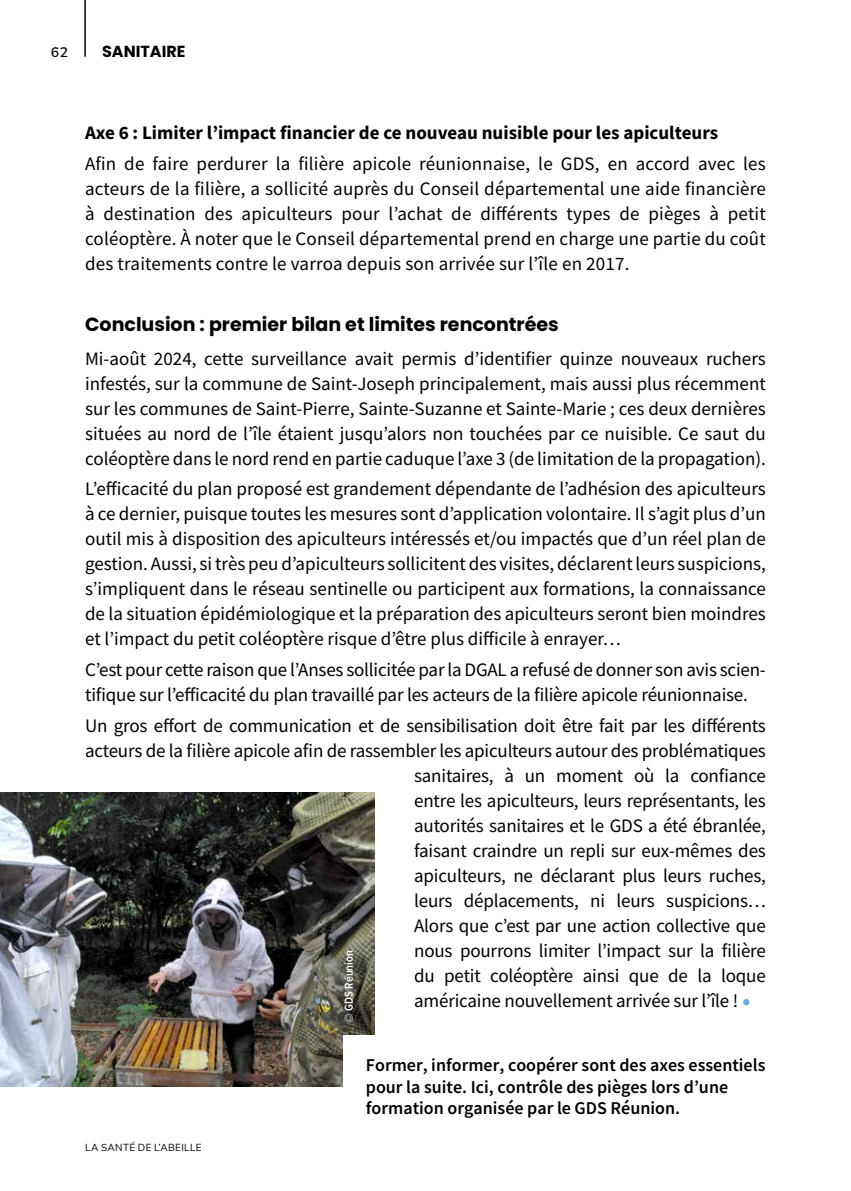
<style>
.page{position:relative;width:851px;height:1191px;background:#fff}
.page>*{position:absolute;margin:0;border:0;box-sizing:border-box;transform-origin:0 0}
.t1{font:19px/25px "Source Sans Pro";letter-spacing:-.01em;color:#000;text-align:justify}
.t2{font:700 19px "Source Sans Pro";color:#000}
.t3{font:700 19px "Poppins";color:#000}
.t4{font:600 18px/21.6px "Source Sans Pro";color:#000}
.t5{font:700 16px "Poppins";color:#000}
.t6{font:600 14px "Nunito Sans";color:#000}
.t7{font:600 12px "Proxima Nova Cond";color:#fff}
.t8{font:10px "Nunito Sans";letter-spacing:.04em;color:#000}
.s1{font-weight:900;font-size:22px;color:#69acdf}
</style>
<div class="page">
<img style="left:0;top:792px;width:374px;height:294px">
<div style="left:343px;top:1035px;width:445px;height:102px;background:#fff"></div>
<hr style="left:84px;top:0;width:2px;height:57px;background:#000">
<p class="t6" style="left:51px;top:42px;width:19px">62</p>
<p class="t5" style="left:102px;top:42px;width:85px">SANITAIRE</p>
<p class="t2" style="left:85px;top:120px;width:634px">Axe 6 : Limiter l’impact financier de ce nouveau nuisible pour les apiculteurs</p>
<p class="t1" style="left:85px;top:151px;width:682px">Afin de faire perdurer la filière apicole réunionnaise, le GDS, en accord avec les acteurs de la filière, a sollicité auprès du Conseil départemental une aide financière à destination des apiculteurs pour l’achat de différents types de pièges à petit coléoptère. À noter que le Conseil départemental prend en charge une partie du coût des traitements contre le varroa depuis son arrivée sur l’île en 2017.</p>
<p class="t3" style="left:85px;top:313px;width:475px">Conclusion : premier bilan et limites rencontrées</p>
<p class="t1" style="left:85px;top:346px;width:682px">Mi-août 2024, cette surveillance avait permis d’identifier quinze nouveaux ruchers infestés, sur la commune de Saint-Joseph principalement, mais aussi plus récemment sur les communes de Saint-Pierre, Sainte-Suzanne et Sainte-Marie ; ces deux dernières situées au nord de l’île étaient jusqu’alors non touchées par ce nuisible. Ce saut du coléoptère dans le nord rend en partie caduque l’axe 3 (de limitation de la propagation).</p>
<p class="t1" style="left:85px;top:476px;width:682px">L’efficacité du plan proposé est grandement dépendante de l’adhésion des apiculteurs à ce dernier, puisque toutes les mesures sont d’application volontaire. Il s’agit plus d’un outil mis à disposition des apiculteurs intéressés et/ou impactés que d’un réel plan de gestion. Aussi, si très peu d’apiculteurs sollicitent des visites, déclarent leurs suspicions, s’impliquent dans le réseau sentinelle ou participent aux formations, la connaissance de la situation épidémiologique et la préparation des apiculteurs seront bien moindres et l’impact du petit coléoptère risque d’être plus difficile à enrayer…</p>
<p class="t1" style="left:85px;top:657px;width:682px">C’est pour cette raison que l’Anses sollicitée par la DGAL a refusé de donner son avis scien&shy;tifique sur l’efficacité du plan travaillé par les acteurs de la filière apicole réunionnaise.</p>
<p class="t1" style="left:85px;top:713px;width:682px">Un gros effort de communication et de sensibilisation doit être fait par les différents</p>
<p class="t1" style="left:85px;top:738px;width:682px">acteurs de la filière apicole afin de rassembler les apiculteurs autour des problématiques</p>
<p class="t1" style="left:414px;top:763px;width:353px">sanitaires, à un moment où la confiance</p>
<p class="t1" style="left:414px;top:788px;width:353px">entre les apiculteurs, leurs représentants, les</p>
<p class="t1" style="left:414px;top:813px;width:353px">autorités sanitaires et le GDS a été ébranlée,</p>
<p class="t1" style="left:414px;top:838px;width:353px">faisant craindre un repli sur eux-mêmes des</p>
<p class="t1" style="left:414px;top:863px;width:353px">apiculteurs, ne déclarant plus leurs ruches,</p>
<p class="t1" style="left:414px;top:888px;width:353px">leurs déplacements, ni leurs suspicions…</p>
<p class="t1" style="left:414px;top:913px;width:353px">Alors que c’est par une action collective que</p>
<p class="t1" style="left:414px;top:938px;width:353px">nous pourrons limiter l’impact sur la filière</p>
<p class="t1" style="left:414px;top:963px;width:353px">du petit coléoptère ainsi que de la loque</p>
<p class="t1" style="left:414px;top:988px;width:338px">américaine nouvellement arrivée sur l’île ! <span class="s1">•</span></p>
<p class="t7" style="left:340px;top:1022px;width:74px;rotate:-90deg">© GDS Réunion</p>
<p class="t8" style="left:85px;top:1140px;width:118px">LA SANTÉ DE L’ABEILLE</p>
<p class="t4" style="left:366px;top:1054px;width:401px">Former, informer, coopérer sont des axes essentiels pour la suite. Ici, contrôle des pièges lors d’une formation organisée par le GDS Réunion.</p>
</div>
